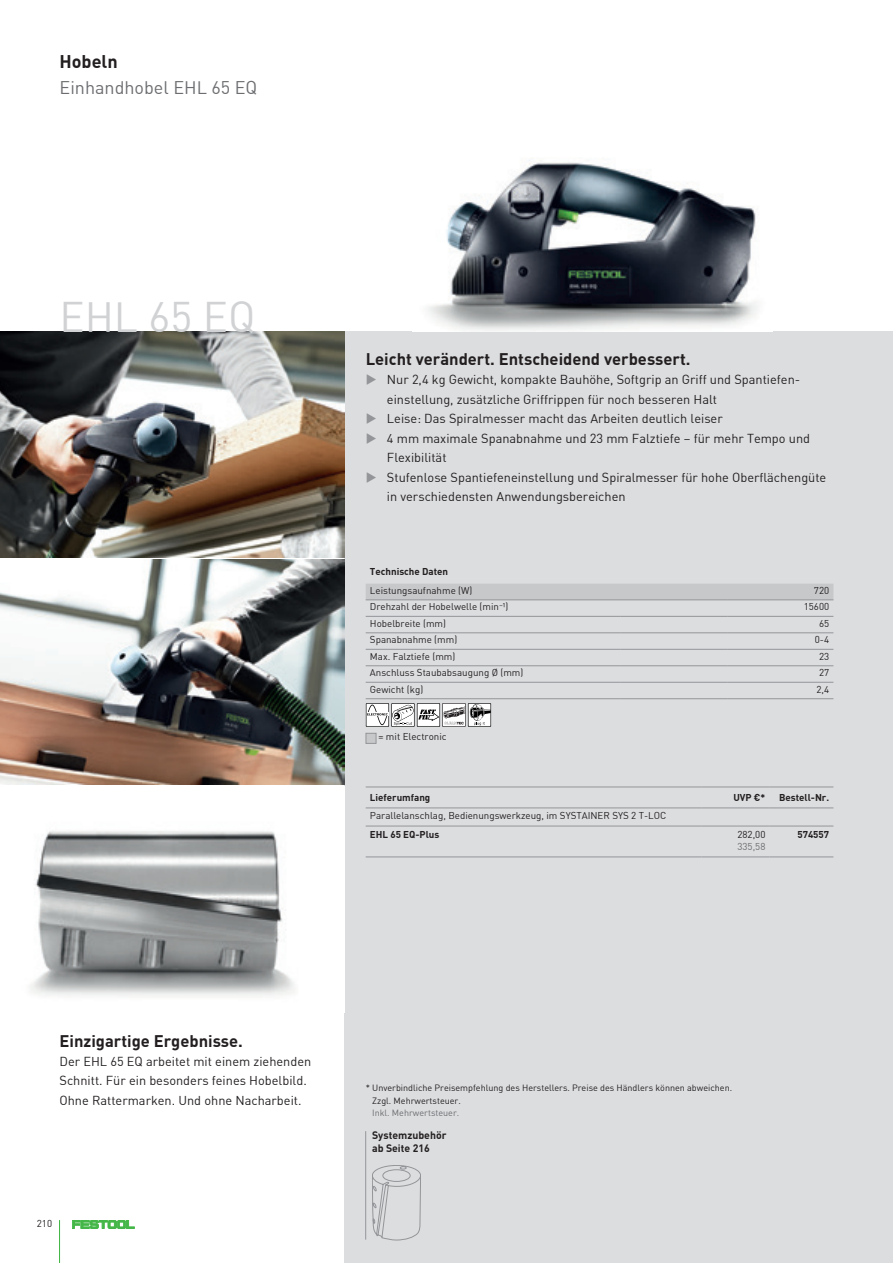
<style>
.page{position:relative;width:893px;height:1263px;background:#fff}
.page>*{position:absolute;margin:0;border:0;box-sizing:border-box;transform-origin:0 0}
.t1{font:42px "DIN Pro";color:#d1d2d4}
.t2{font:18px "DIN Pro";color:#6c6d70}
.t3{font:700 18px "DIN Pro";color:#231f20}
.t4{font:700 16.5px "DIN Pro";color:#231f20}
.t5{font:12.75px/19.5px "DIN Pro";color:#231f20}
.t6{font:700 10.5px/13.5px "DIN Pro";color:#231f20}
.t7{font:9.75px "DIN Pro";color:#231f20}
.t8{font:700 9.75px "DIN Pro";color:#231f20}
.t9{font:9.75px "DIN Pro";color:#6c6d70}
.t10{font:9px/12.8px "DIN Pro";color:#231f20}
.t11{font:9px "DIN Pro";color:#6c6d70}
.s1{color:#939598}
</style>
<div class="page">
<div style="left:344px;top:332px;width:549px;height:931px;background:#dcdddf"></div>
<hr style="left:365px;top:1131px;width:1px;height:108px;background:#939598">
<svg style="left:372px;top:1165px;width:49px;height:75px"></svg>
<img style="left:0;top:332px;width:344px;height:225px">
<img style="left:0;top:559px;width:344px;height:225px">
<img style="left:30px;top:831px;width:265px;height:166px">
<img style="left:428px;top:160px;width:330px;height:171px">
<svg style="left:72px;top:1220px;width:62px;height:8px"></svg>
<hr style="left:59px;top:1220px;width:1px;height:43px;background:#45b749">
<svg style="left:366px;top:615px;width:467px;height:67px"></svg>
<div style="left:366px;top:584px;width:467px;height:16px;background:#c7c8ca"></div>
<hr style="left:366px;top:600px;width:255px;height:1px;background:#939598">
<hr style="left:621px;top:600px;width:106px;height:1px;background:#939598">
<hr style="left:727px;top:600px;width:106px;height:1px;background:#939598">
<hr style="left:366px;top:616px;width:255px;height:1px;background:#939598">
<hr style="left:621px;top:616px;width:106px;height:1px;background:#939598">
<hr style="left:727px;top:616px;width:106px;height:1px;background:#939598">
<hr style="left:366px;top:632px;width:255px;height:1px;background:#939598">
<hr style="left:621px;top:632px;width:106px;height:1px;background:#939598">
<hr style="left:727px;top:632px;width:106px;height:1px;background:#939598">
<hr style="left:366px;top:649px;width:255px;height:1px;background:#939598">
<hr style="left:621px;top:649px;width:106px;height:1px;background:#939598">
<hr style="left:727px;top:649px;width:106px;height:1px;background:#939598">
<hr style="left:366px;top:665px;width:255px;height:1px;background:#939598">
<hr style="left:621px;top:665px;width:106px;height:1px;background:#939598">
<hr style="left:727px;top:665px;width:106px;height:1px;background:#939598">
<hr style="left:366px;top:682px;width:255px;height:1px;background:#939598">
<hr style="left:621px;top:682px;width:106px;height:1px;background:#939598">
<hr style="left:727px;top:682px;width:106px;height:1px;background:#939598">
<hr style="left:366px;top:698px;width:255px;height:1px;background:#939598">
<hr style="left:621px;top:698px;width:106px;height:1px;background:#939598">
<hr style="left:727px;top:698px;width:106px;height:1px;background:#939598">
<svg style="left:366px;top:703px;width:125px;height:24px;background:#bdbdbd"></svg>
<div style="left:366px;top:733px;width:10px;height:11px;background:#c7c8ca;border:1px solid #939598"></div>
<hr style="left:366px;top:787px;width:336px;height:1px;background:#939598">
<hr style="left:702px;top:787px;width:68px;height:1px;background:#939598">
<hr style="left:770px;top:787px;width:63px;height:1px;background:#939598">
<hr style="left:366px;top:808px;width:336px;height:1px;background:#939598">
<hr style="left:702px;top:808px;width:68px;height:1px;background:#939598">
<hr style="left:770px;top:808px;width:63px;height:1px;background:#939598">
<hr style="left:366px;top:826px;width:336px;height:1px;background:#939598">
<hr style="left:702px;top:826px;width:68px;height:1px;background:#939598">
<hr style="left:770px;top:826px;width:63px;height:1px;background:#939598">
<hr style="left:366px;top:857px;width:336px;height:1px;background:#939598">
<hr style="left:702px;top:857px;width:68px;height:1px;background:#939598">
<hr style="left:770px;top:857px;width:63px;height:1px;background:#939598">
<h2 class="t3" style="left:60px;top:51px;width:60px">Hobeln</h2>
<h2 class="t2" style="left:60px;top:77px;width:199px">Einhandhobel EHL 65 EQ</h2>
<h1 class="t1" style="left:60px;top:293px;width:197px">EHL 65 EQ</h1>
<p class="t4" style="left:366px;top:349px;width:326px">Leicht verändert. Entscheidend verbessert.</p>
<p class="t5" style="left:387px;top:370px;width:413px;text-indent:-21px"><span class="s1">◆</span> Nur 2,4 kg Gewicht, kompakte Bauhöhe, Softgrip an Griff und Spantiefen&shy;einstellung, zusätzliche Griffrippen für noch besseren Halt</p>
<p class="t5" style="left:366px;top:409px;width:359px"><span class="s1">◆</span> Leise: Das Spiralmesser macht das Arbeiten deutlich leiser</p>
<p class="t5" style="left:387px;top:429px;width:425px;text-indent:-21px"><span class="s1">◆</span> 4 mm maximale Spanabnahme und 23 mm Falztiefe – für mehr Tempo und<br>Flexibilität</p>
<p class="t5" style="left:387px;top:468px;width:441px;text-indent:-21px"><span class="s1">◆</span> Stufenlose Spantiefeneinstellung und Spiralmesser für hohe Oberflächengüte in verschiedensten Anwendungsbereichen</p>
<p class="t8" style="left:370px;top:566px;width:80px">Technische Daten</p>
<p class="t7" style="left:370px;top:585px;width:104px">Leistungsaufnahme (W)</p>
<p class="t7" style="left:814px;top:585px;width:17px">720</p>
<p class="t7" style="left:370px;top:601px;width:140px">Drehzahl der Hobelwelle (min⁻¹)</p>
<p class="t7" style="left:804px;top:601px;width:27px">15600</p>
<p class="t7" style="left:370px;top:618px;width:78px">Hobelbreite (mm)</p>
<p class="t7" style="left:819px;top:618px;width:12px">65</p>
<p class="t7" style="left:370px;top:634px;width:89px">Spanabnahme (mm)</p>
<p class="t7" style="left:815px;top:634px;width:16px">0-4</p>
<p class="t7" style="left:370px;top:651px;width:87px">Max. Falztiefe (mm)</p>
<p class="t7" style="left:819px;top:651px;width:12px">23</p>
<p class="t7" style="left:370px;top:667px;width:155px">Anschluss Staubabsaugung Ø (mm)</p>
<p class="t7" style="left:819px;top:667px;width:12px">27</p>
<p class="t7" style="left:370px;top:684px;width:55px">Gewicht (kg)</p>
<p class="t7" style="left:816px;top:684px;width:14px">2,4</p>
<p class="t7" style="left:378px;top:731px;width:70px">= mit Electronic</p>
<p class="t8" style="left:370px;top:792px;width:62px">Lieferumfang</p>
<p class="t8" style="left:733px;top:792px;width:34px">UVP €*</p>
<p class="t8" style="left:779px;top:792px;width:52px">Bestell-Nr.</p>
<p class="t7" style="left:370px;top:810px;width:298px">Parallelanschlag, Bedienungswerkzeug, im SYSTAINER SYS 2 T-LOC</p>
<p class="t8" style="left:370px;top:828px;width:71px">EHL 65 EQ-Plus</p>
<p class="t7" style="left:737px;top:828px;width:30px">282,00</p>
<p class="t9" style="left:737px;top:841px;width:30px">335,58</p>
<p class="t8" style="left:797px;top:828px;width:33px">574557</p>
<p class="t4" style="left:60px;top:1032px;width:185px">Einzigartige Ergebnisse.</p>
<p class="t5" style="left:60px;top:1051px;width:253px">Der EHL 65 EQ arbeitet mit einem ziehenden<br>Schnitt. Für ein besonders feines Hobelbild.<br>Ohne Rattermarken. Und ohne Nacharbeit.</p>
<p class="t7" style="left:37px;top:1218px;width:17px">210</p>
<p class="t10" style="left:372px;top:1081px;width:361px;text-indent:-7px">* Unverbindliche Preisempfehlung des Herstellers. Preise des Händlers können abweichen.<br>Zzgl. Mehrwertsteuer.</p>
<p class="t11" style="left:372px;top:1108px;width:89px">Inkl. Mehrwertsteuer.</p>
<p class="t6" style="left:372px;top:1128px;width:76px">Systemzubehör ab Seite 216</p>
</div>
